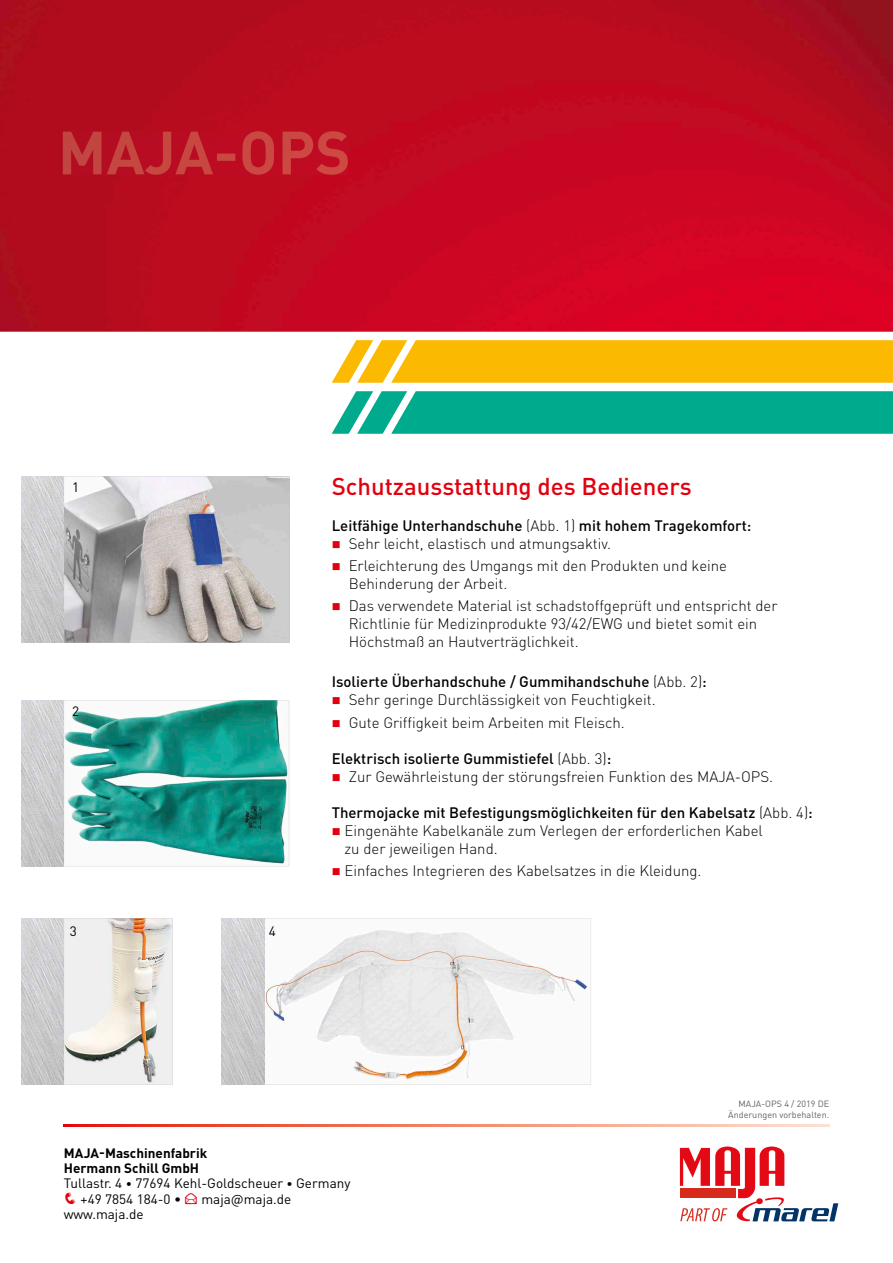
<style>
.page{position:relative;width:893px;height:1263px;background:#fff}
.page>*{position:absolute;margin:0;border:0;box-sizing:border-box;transform-origin:0 0}
.t1{font:500 24px "DIN Pro";color:#e3000e}
.t2{font:300 15px/18px "DIN Pro";color:#000}
.t3{font:500 15px "DIN Pro";color:#000}
.t4{font:13.5px/15.3px "DIN Pro";color:#000}
.t5{font:9px/10.8px "DIN Pro";color:#626262;text-align:right}
.s1{font-weight:300}
.s2{color:#e3000e}
.s3{font-weight:700}
.s4{font-size:12px}
</style>
<div class="page">
<img style="left:0;top:0;width:893px;height:332px">
<svg style="left:64px;top:1125px;width:765px;height:2px;background:#ef816a"></svg>
<svg style="left:332px;top:340px;width:561px;height:43px;background:#fbbd10"></svg>
<svg style="left:332px;top:391px;width:561px;height:43px;background:#10af93"></svg>
<img style="left:222px;top:918px;width:42px;height:166px">
<svg style="left:264px;top:918px;width:327px;height:167px"></svg>
<img style="left:21px;top:476px;width:43px;height:166px">
<svg style="left:64px;top:476px;width:225px;height:166px;background:#b7b5b7"></svg>
<img style="left:21px;top:700px;width:43px;height:166px">
<svg style="left:64px;top:700px;width:225px;height:166px"></svg>
<img style="left:21px;top:918px;width:43px;height:166px">
<svg style="left:64px;top:918px;width:109px;height:166px"></svg>
<svg style="left:680px;top:1146px;width:158px;height:76px"></svg>
<img style="left:63px;top:131px;width:285px;height:44px">
<p class="t4" style="left:72px;top:479px;width:9px">1</p>
<p class="t4" style="left:72px;top:703px;width:9px">2</p>
<p class="t4" style="left:70px;top:922px;width:9px">3</p>
<p class="t4" style="left:269px;top:922px;width:9px">4</p>
<h1 class="t1" style="left:332px;top:470px;width:362px">Schutzausstattung des Bedieners</h1>
<p class="t3" style="left:332px;top:515px;width:421px">Leitfähige Unterhandschuhe <span class="s1">(Abb. 1)</span> mit hohem Tragekomfort:</p>
<p class="t2" style="left:332px;top:534px;width:281px"><span class="s2">■</span> Sehr leicht, elastisch und atmungsaktiv.</p>
<p class="t2" style="left:349px;top:556px;width:380px;text-indent:-17px"><span class="s2">■</span> Erleichterung des Umgangs mit den Produkten und keine<br>Behinderung der Arbeit.</p>
<p class="t2" style="left:349px;top:596px;width:430px;text-indent:-17px"><span class="s2">■</span> Das verwendete Material ist schadstoffgeprüft und entspricht der<br>Richtlinie für Medizinprodukte 93/42/EWG und bietet somit ein<br>Höchstmaß an Hautverträglichkeit.</p>
<p class="t3" style="left:332px;top:672px;width:377px">Isolierte Überhandschuhe / Gummihandschuhe <span class="s1">(Abb. 2)</span>:</p>
<p class="t2" style="left:332px;top:690px;width:325px"><span class="s2">■</span> Sehr geringe Durchlässigkeit von Feuchtigkeit.</p>
<p class="t2" style="left:332px;top:713px;width:295px"><span class="s2">■</span> Gute Griffigkeit beim Arbeiten mit Fleisch.</p>
<p class="t3" style="left:332px;top:748px;width:281px">Elektrisch isolierte Gummistiefel <span class="s1">(Abb. 3)</span>:</p>
<p class="t2" style="left:332px;top:767px;width:443px"><span class="s2">■</span> Zur Gewährleistung der störungsfreien Funktion des MAJA-OPS.</p>
<p class="t3" style="left:332px;top:802px;width:483px">Thermojacke mit Befestigungsmöglichkeiten für den Kabelsatz <span class="s1">(Abb. 4)</span>:</p>
<p class="t2" style="left:344px;top:821px;width:420px;text-indent:-13px"><span class="s2">■</span> Eingenähte Kabelkanäle zum Verlegen der erforderlichen Kabel zu der jeweiligen Hand.</p>
<p class="t2" style="left:332px;top:861px;width:371px"><span class="s2">■</span> Einfaches Integrieren des Kabelsatzes in die Kleidung.</p>
<p class="t5" style="left:728px;top:1098px;width:102px">MAJA-OPS 4 / 2019 DE<br>Änderungen vorbehalten.</p>
<p class="t4" style="left:64px;top:1144px;width:288px"><span class="s3">MAJA-Maschinenfabrik<br>hermann Schill Gmbh<br></span>Tullastr. 4 <span class="s4">•</span> 77694 Kehl-Goldscheuer <span class="s4">•</span> Germany</p>
<p class="t4" style="left:64px;top:1190px;width:119px"><span class="s2">❑</span> +49 7854 184-0 •</p>
<p class="t4" style="left:201px;top:1190px;width:91px">maja@maja.de</p>
<p class="t4" style="left:64px;top:1206px;width:81px">www.maja.de</p>
</div>
